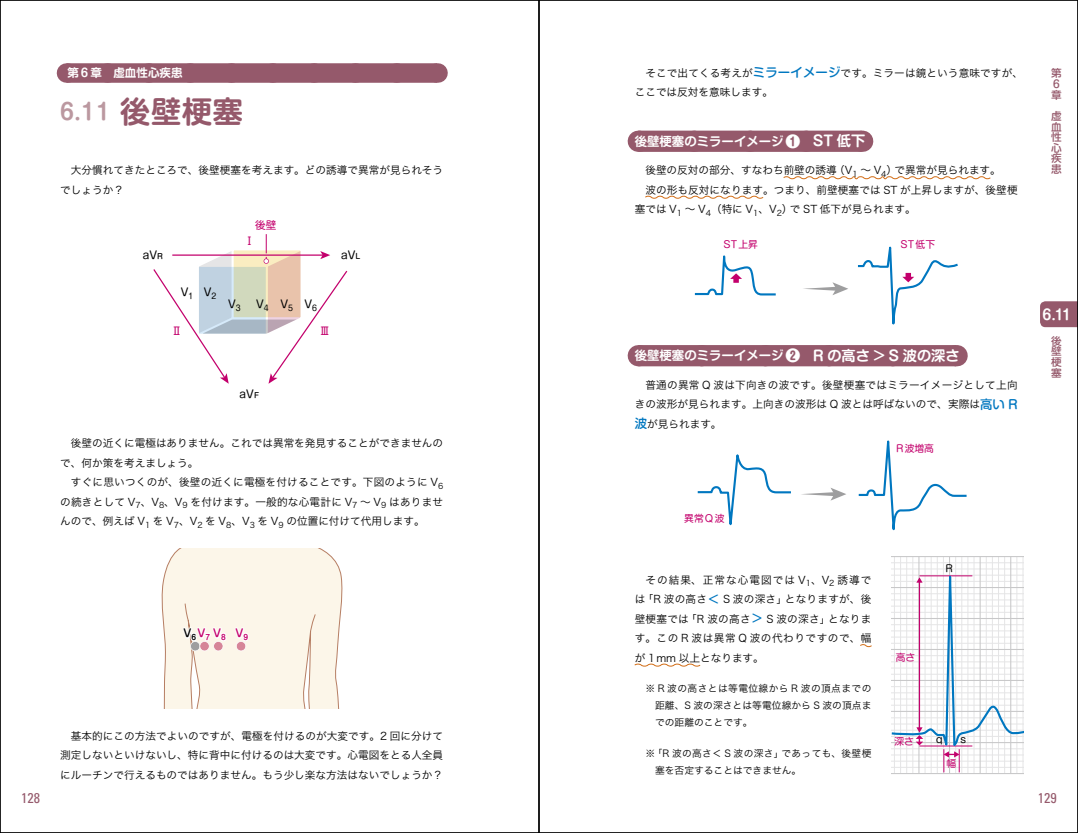
<style>
.page{position:relative;width:1078px;height:833px;background:#fff}
.page>*{position:absolute;margin:0;border:0;box-sizing:border-box;transform-origin:0 0}
.t1{font:700 22.12px "Shin M Go Pro De";color:#bb98a0}
.t2{font:condensed 14.12px "Univers";color:#95596b}
.t3{font:700 14.12px "Shin M Go Pro De";color:#fff}
.t4{font:700 12.38px "Shin M Go Pro De";color:#fff}
.t5{font:700 11.5px "Shin M Go Pro De";color:#fff}
.t6{font:10.62px/19.5px "Hira Kaku Pro W3";color:#000;text-align:justify}
.t7{font:10.62px "Hira Kaku Pro W3";letter-spacing:.02em;color:#000}
.t8{font:10.62px "Shin M Go Pro";color:#000}
.t9{font:500 10.62px/10.6px "Shin M Go Pro";color:#95596b;text-align:justify}
.t10{font:10.62px "Shin M Go Pro";color:#c3006c}
.t11{font:9.75px/16.9px "Hira Kaku Pro W3";letter-spacing:.005em;color:#000;text-align:justify}
.t12{font:9.75px "Shin M Go Pro";color:#c3006c}
.t13{font:9.75px "Shin M Go Pro";color:#000}
.s1{font-size:30.12px;color:#95596b}
.s2{font-weight:500;font-size:7.5px}
.s3{font-family:"Shin M Go Pro";font-weight:500;font-size:12.38px;color:#0077c0}
.s4{font-family:"Shin M Go Pro";font-size:14.88px}
.s5{font-size:14.12px}
</style>
<div class="page">
<svg style="left:1040px;top:301px;width:35px;height:26px"></svg>
<div style="left:66px;top:63px;width:371px;height:20px;background:#95596b"></div>
<svg style="left:108px;top:63px;width:308px;height:20px"></svg>
<svg style="left:437px;top:63px;width:1px;height:20px"></svg>
<svg style="left:153px;top:234px;width:195px;height:150px"></svg>
<svg style="left:161px;top:548px;width:182px;height:160px"></svg>
<div style="left:638px;top:131px;width:223px;height:21px;background:#95596b"></div>
<svg style="left:697px;top:151px;width:136px;height:1px"></svg>
<svg style="left:861px;top:131px;width:1px;height:21px"></svg>
<svg style="left:783px;top:176px;width:208px;height:4px"></svg>
<svg style="left:645px;top:195px;width:119px;height:4px"></svg>
<div style="left:638px;top:345px;width:317px;height:21px;background:#95596b"></div>
<svg style="left:707px;top:345px;width:217px;height:1px"></svg>
<svg style="left:955px;top:345px;width:1px;height:21px"></svg>
<svg style="left:860px;top:644px;width:12px;height:4px"></svg>
<svg style="left:634px;top:663px;width:67px;height:4px"></svg>
<svg style="left:803px;top:282px;width:45px;height:13px"></svg>
<svg style="left:858px;top:246px;width:100px;height:77px"></svg>
<svg style="left:694px;top:255px;width:82px;height:41px"></svg>
<svg style="left:801px;top:488px;width:45px;height:12px"></svg>
<svg style="left:697px;top:455px;width:94px;height:71px"></svg>
<svg style="left:858px;top:440px;width:109px;height:91px"></svg>
<svg style="left:891px;top:556px;width:132px;height:218px"></svg>
<p class="t5" style="left:67px;top:64px;width:117px">第６章　虚血性心疾患</p>
<p class="t1" style="left:60px;top:94px;width:184px">6.11 <span class="s1">後壁梗塞</span></p>
<p class="t6" style="left:60px;top:160px;width:384px;text-indent:11px">大分慣れてきたところで、後壁梗塞を考えます。どの誘導で異常が見られそうでしょうか？</p>
<p class="t10" style="left:255px;top:217px;width:23px">後壁</p>
<p class="t10" style="left:244px;top:232px;width:12px">Ⅰ</p>
<p class="t8" style="left:143px;top:246px;width:22px">aV<span class="s2">R</span></p>
<p class="t8" style="left:341px;top:246px;width:21px">aV<span class="s2">L</span></p>
<p class="t8" style="left:181px;top:283px;width:14px">V<sub>1</sub></p>
<p class="t8" style="left:204px;top:283px;width:14px">V<sub>2</sub></p>
<p class="t8" style="left:228px;top:295px;width:14px">V<sub>3</sub></p>
<p class="t8" style="left:256px;top:295px;width:62px">V<sub>4</sub> V<sub>5</sub> V<sub>6</sub></p>
<p class="t10" style="left:171px;top:322px;width:12px">Ⅱ</p>
<p class="t10" style="left:319px;top:322px;width:12px">Ⅲ</p>
<p class="t8" style="left:239px;top:385px;width:21px">aV<span class="s2">F</span></p>
<p class="t6" style="left:71px;top:432px;width:374px">後壁の近くに電極はありません。これでは異常を発見することができませんの</p>
<p class="t6" style="left:60px;top:452px;width:140px">で、何か策を考えましょう。</p>
<p class="t7" style="left:71px;top:472px;width:374px">すぐに思いつくのが、後壁の近くに電極を付けることです。下図のように V<sub>6</sub></p>
<p class="t7" style="left:60px;top:492px;width:384px">の続きとして V<sub>7</sub>、V<sub>8</sub>、V<sub>9</sub> を付けます。一般的な心電計に V<sub>7</sub> 〜 V<sub>9</sub> はありませ</p>
<p class="t6" style="left:60px;top:510px;width:366px">んので、例えば V<sub>1</sub> を V<sub>7</sub>、V<sub>2</sub> を V<sub>8</sub>、V<sub>3</sub> を V<sub>9</sub> の位置に付けて代用します。</p>
<p class="t10" style="left:184px;top:624px;width:66px">V<sub>6</sub> V<sub>7</sub> V<sub>8</sub> V<sub>9</sub></p>
<p class="t6" style="left:60px;top:725px;width:384px;text-indent:11px">基本的にこの方法でよいのですが、電極を付けるのが大変です。2 回に分けて測定しないといけないし、特に背中に付けるのは大変です。心電図をとる人全員にルーチンで行えるものではありません。もう少し楽な方法はないでしょうか？</p>
<p class="t6" style="left:634px;top:62px;width:389px;text-indent:11px">そこで出てくる考えが<span class="s3">ミラーイメージ</span>です。ミラーは鏡という意味ですが、ここでは反対を意味します。</p>
<p class="t4" style="left:634px;top:131px;width:232px">後壁梗塞のミラーイメージ<span class="s4">❶</span> <span class="s5">ST 低下</span></p>
<p class="t6" style="left:645px;top:160px;width:357px">後壁の反対の部分、すなわち前壁の誘導（V<sub>1</sub> 〜 V<sub>4</sub>）で異常が見られます。</p>
<p class="t6" style="left:645px;top:179px;width:373px">波の形も反対になります。つまり、前壁梗塞では ST が上昇しますが、後壁梗</p>
<p class="t6" style="left:634px;top:199px;width:282px">塞では V<sub>1</sub> 〜 V<sub>4</sub>（特に V<sub>1</sub>、V<sub>2</sub>）で ST 低下が見られます。</p>
<p class="t12" style="left:723px;top:236px;width:36px">ST上昇</p>
<p class="t12" style="left:900px;top:236px;width:36px">ST低下</p>
<p class="t4" style="left:634px;top:345px;width:326px">後壁梗塞のミラーイメージ<span class="s4">❷</span> <span class="s5">R の高さ &gt; S 波の深さ</span></p>
<p class="t6" style="left:634px;top:374px;width:384px;text-indent:11px">普通の異常 Q 波は下向きの波です。後壁梗塞ではミラーイメージとして上向きの波形が見られます。上向きの波形は Q 波とは呼ばないので、実際は<span class="s3">高い R波</span>が見られます。</p>
<p class="t12" style="left:895px;top:440px;width:39px">R波増高</p>
<p class="t12" style="left:684px;top:510px;width:42px">異常Q波</p>
<p class="t6" style="left:634px;top:569px;width:238px;text-indent:11px">その結果、正常な心電図では V<sub>1</sub>、V<sub>2</sub> 誘導では「R 波の高さ<span class="s3">＜</span> S 波の深さ」となりますが、後壁梗塞では「R 波の高さ<span class="s3">＞</span> S 波の深さ」となります。この R 波は異常 Q 波の代わりですので、幅が 1mm 以上となります。</p>
<p class="t11" style="left:655px;top:679px;width:218px;text-indent:-10px">※ R 波の高さとは等電位線から R 波の頂点までの距離、S 波の深さとは等電位線から S 波の頂点までの距離のことです。</p>
<p class="t11" style="left:655px;top:744px;width:218px;text-indent:-10px">※「R 波の高さ＜ S 波の深さ」であっても、後壁梗塞を否定することはできません。</p>
<p class="t13" style="left:945px;top:560px;width:9px">R</p>
<p class="t12" style="left:895px;top:650px;width:21px">高さ</p>
<p class="t12" style="left:894px;top:733px;width:21px">深さ</p>
<p class="t13" style="left:935px;top:731px;width:8px">q</p>
<p class="t13" style="left:960px;top:731px;width:7px">s</p>
<p class="t12" style="left:946px;top:756px;width:11px">幅</p>
<p class="t9" style="left:1051px;top:67px;width:12px;text-align:left">第<br>６章</p>
<p class="t9" style="left:1051px;top:109px;width:12px">虚血性心疾患</p>
<p class="t3" style="left:1042px;top:303px;width:30px">6.11</p>
<p class="t9" style="left:1051px;top:334px;width:12px">後壁梗塞</p>
<p class="t2" style="left:21px;top:788px;width:20px">128</p>
<p class="t2" style="left:1037px;top:788px;width:20px">129</p>
</div>
